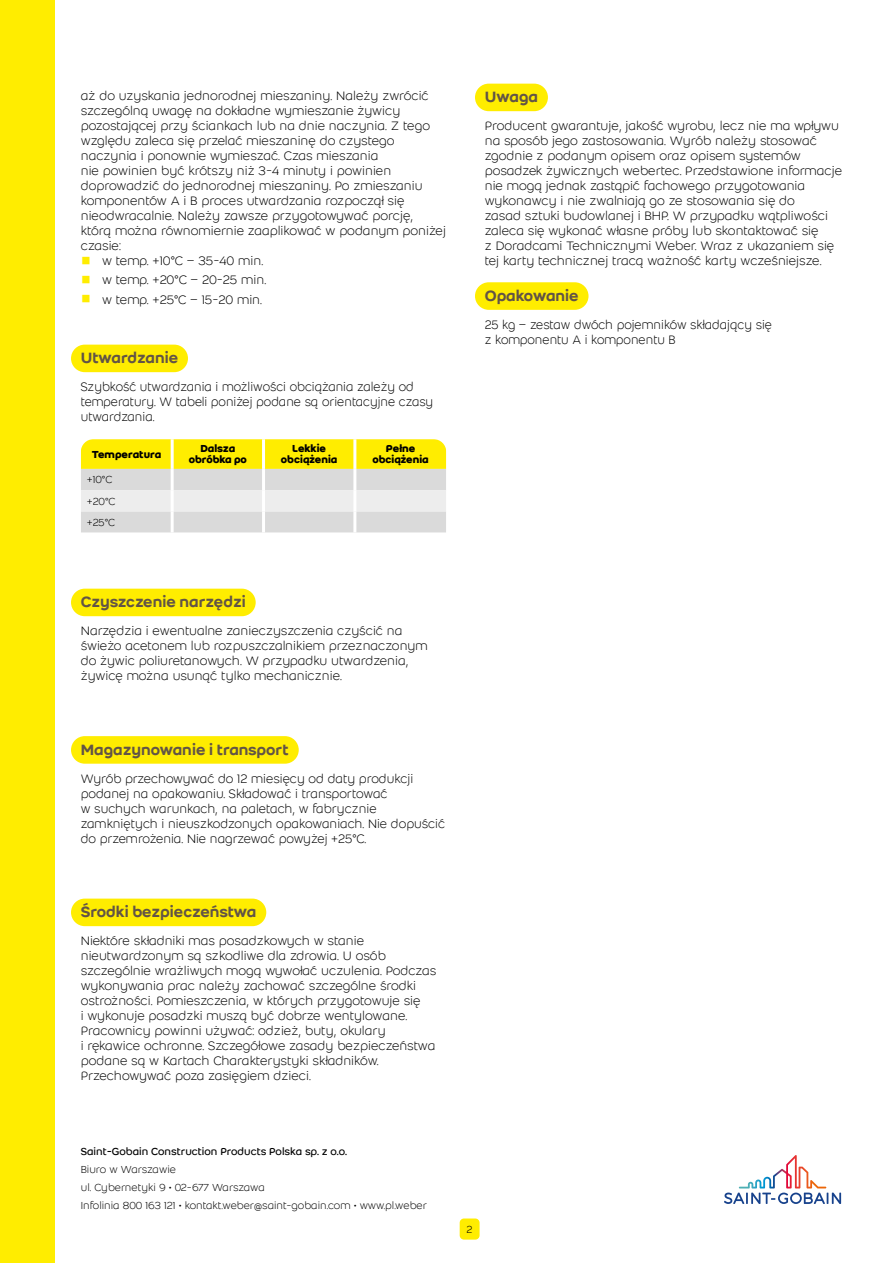
<style>
.page{position:relative;width:893px;height:1263px;background:#fff}
.page>*{position:absolute;margin:0;border:0;box-sizing:border-box;transform-origin:0 0}
.t1{font:500 16.5px "Weber";color:#625446}
.t2{font:300 13.5px/15px "Weber";color:#000}
.t3{font:300 13.5px/15px "Weber";color:#000;scale:.96 1}
.t4{font:300 13.5px "Weber";letter-spacing:-.02em;color:#000}
.t5{font:300 11.25px/17.7px "Weber";color:#000}
.t6{font:700 11.25px/10.5px "Weber";color:#000;text-align:center}
.t7{font:11.25px "Weber";color:#000}
.s1{font-family:"Minion Pro";font-weight:400;font-size:25.5px;color:#ffed00}
</style>
<div class="page">
<div style="left:0;top:0;width:54px;height:1263px;background:#ffed00"></div>
<div style="left:460px;top:1218px;width:20px;height:21px;background:#ffed00;border-radius:4px"></div>
<svg style="left:724px;top:1192px;width:117px;height:12px"></svg>
<img style="left:739px;top:1155px;width:87px;height:33px">
<div style="left:475px;top:282px;width:113px;height:28px;background:#ffed00;border-radius:14px"></div>
<svg style="left:81px;top:439px;width:365px;height:94px;background:#eae49a"></svg>
<hr style="left:171px;top:439px;width:3px;height:30px;background:#fff">
<hr style="left:262px;top:439px;width:3px;height:30px;background:#fff">
<hr style="left:353px;top:439px;width:3px;height:30px;background:#fff">
<hr style="left:171px;top:469px;width:3px;height:21px;background:#fff">
<hr style="left:262px;top:469px;width:3px;height:21px;background:#fff">
<hr style="left:353px;top:469px;width:3px;height:21px;background:#fff">
<hr style="left:171px;top:490px;width:3px;height:21px;background:#fff">
<hr style="left:262px;top:490px;width:3px;height:21px;background:#fff">
<hr style="left:353px;top:490px;width:3px;height:21px;background:#fff">
<hr style="left:171px;top:511px;width:3px;height:22px;background:#fff">
<hr style="left:262px;top:511px;width:3px;height:22px;background:#fff">
<hr style="left:353px;top:511px;width:3px;height:22px;background:#fff">
<div style="left:71px;top:345px;width:117px;height:27px;background:#ffed00;border-radius:14px"></div>
<div style="left:71px;top:589px;width:185px;height:27px;background:#ffed00;border-radius:14px"></div>
<div style="left:71px;top:736px;width:228px;height:28px;background:#ffed00;border-radius:14px"></div>
<div style="left:71px;top:898px;width:195px;height:28px;background:#ffed00;border-radius:14px"></div>
<div style="left:475px;top:84px;width:73px;height:27px;background:#ffed00;border-radius:14px"></div>
<p class="t2" style="left:81px;top:88px;width:367px">aż do uzyskania jednorodnej mieszaniny. Należy zwrócić szczególną uwagę na dokładne wymieszanie żywicy pozostającej przy ściankach lub na dnie naczynia. Z tego względu zaleca się przelać mieszaninę do czystego naczynia i ponownie wymieszać. Czas mieszania<br>nie powinien być krótszy niż 3-4 minuty i powinien doprowadzić do jednorodnej mieszaniny. Po zmieszaniu komponentów A i B proces utwardzania rozpoczął się nieodwracalnie. Należy zawsze przygotowywać porcję, którą można równomiernie zaaplikować w podanym poniżej czasie:</p>
<p class="t2" style="left:81px;top:253px;width:184px"><span class="s1">■</span> w temp. +10°C – 35-40 min.</p>
<p class="t4" style="left:81px;top:273px;width:187px"><span class="s1">■</span> w temp. +20°C – 20-25 min.</p>
<p class="t4" style="left:81px;top:292px;width:183px"><span class="s1">■</span> w temp. +25°C – 15-20 min.</p>
<p class="t1" style="left:81px;top:348px;width:99px">Utwardzanie</p>
<p class="t3" style="left:81px;top:379px;width:368px">Szybkość utwardzania i możliwości obciążania zależy od temperatury. W tabeli poniżej podane są orientacyjne czasy utwardzania.</p>
<p class="t6" style="left:92px;top:448px;width:71px">Temperatura</p>
<p class="t6" style="left:189px;top:443px;width:60px">Dalsza obróbka po</p>
<p class="t6" style="left:281px;top:443px;width:58px">Lekkie obciążenia</p>
<p class="t6" style="left:372px;top:443px;width:58px">Pełne obciążenia</p>
<p class="t5" style="left:87px;top:469px;width:30px;line-height:21.3px">+10°C +20°C +25°C</p>
<p class="t1" style="left:485px;top:87px;width:55px">Uwaga</p>
<p class="t2" style="left:485px;top:118px;width:359px">Producent gwarantuje, jakość wyrobu, lecz nie ma wpływu na sposób jego zastosowania. Wyrób należy stosować zgodnie z podanym opisem oraz opisem systemów posadzek żywicznych webertec. Przedstawione informacje nie mogą jednak zastąpić fachowego przygotowania wykonawcy i nie zwalniają go ze stosowania się do<br>zasad sztuki budowlanej i BHP. W przypadku wątpliwości zaleca się wykonać własne próby lub skontaktować się<br>z Doradcami Technicznymi Weber. Wraz z ukazaniem się tej karty technicznej tracą ważność karty wcześniejsze.</p>
<p class="t1" style="left:485px;top:286px;width:95px">Opakowanie</p>
<p class="t3" style="left:485px;top:317px;width:301px">25 kg – zestaw dwóch pojemników składający się z komponentu A i komponentu B</p>
<p class="t1" style="left:81px;top:592px;width:167px">Czyszczenie narzędzi</p>
<p class="t2" style="left:81px;top:623px;width:348px">Narzędzia i ewentualne zanieczyszczenia czyścić na świeżo acetonem lub rozpuszczalnikiem przeznaczonym do żywic poliuretanowych. W przypadku utwardzenia, żywicę można usunąć tylko mechanicznie.</p>
<p class="t1" style="left:81px;top:740px;width:210px">Magazynowanie i transport</p>
<p class="t2" style="left:81px;top:771px;width:366px">Wyrób przechowywać do 12 miesięcy od daty produkcji podanej na opakowaniu. Składować i transportować<br>w suchych warunkach, na paletach, w fabrycznie zamkniętych i nieuszkodzonych opakowaniach. Nie dopuścić do przemrożenia. Nie nagrzewać powyżej +25°C.</p>
<p class="t1" style="left:81px;top:902px;width:177px">Środki bezpieczeństwa</p>
<p class="t2" style="left:81px;top:933px;width:357px">Niektóre składniki mas posadzkowych w stanie nieutwardzonym są szkodliwe dla zdrowia. U osób szczególnie wrażliwych mogą wywołać uczulenia. Podczas wykonywania prac należy zachować szczególne środki ostrożności. Pomieszczenia, w których przygotowuje się<br>i wykonuje posadzki muszą być dobrze wentylowane.<br>Pracownicy powinni używać: odzież, buty, okulary<br>i rękawice ochronne. Szczegółowe zasady bezpieczeństwa podane są w Kartach Charakterystyki składników.<br>Przechowywać poza zasięgiem dzieci.</p>
<p class="t7" style="left:81px;top:1145px;width:268px">Saint-Gobain Construction Products Polska sp. z o.o.</p>
<p class="t5" style="left:81px;top:1161px;width:348px">Biuro w Warszawie<br>ul. Cybernetyki 9 • 02-677 Warszawa<br>Infolinia 800 163 121 • kontakt.weber@saint-gobain.com • www.pl.weber</p>
<p class="t5" style="left:467px;top:1220px;width:8px">2</p>
</div>
